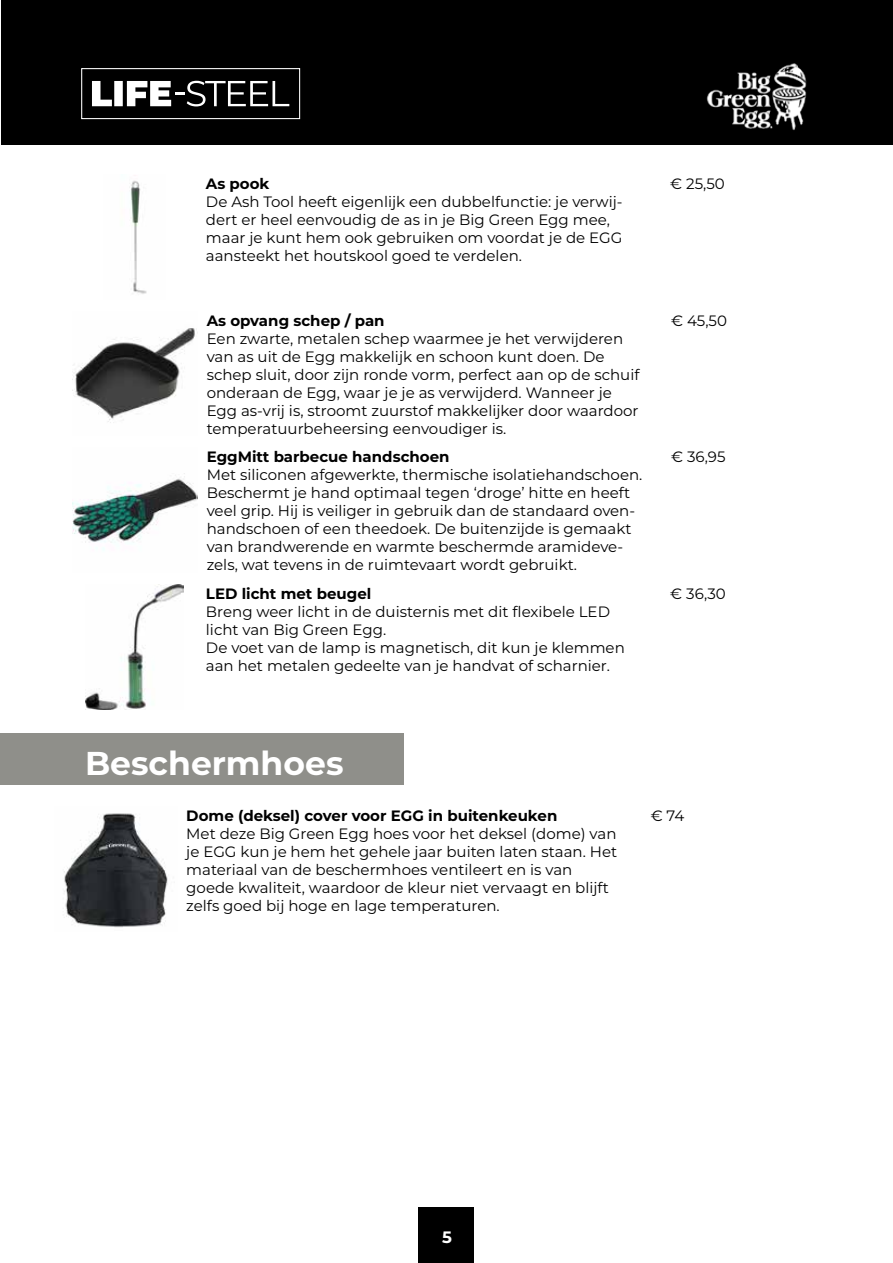
<style>
.page{position:relative;width:893px;height:1263px;background:#fff}
.page>*{position:absolute;margin:0;border:0;box-sizing:border-box;transform-origin:0 0}
.t1{font:700 33px "Montserrat";color:#fff}
.t2{font:700 16.5px "Montserrat";color:#fff}
.t3{font:15px/18px "Montserrat";color:#000}
.t4{font:700 15px "Montserrat";color:#000}
</style>
<div class="page">
<img style="left:131px;top:180px;width:16px;height:114px">
<div style="left:2px;top:0;width:891px;height:145px;background:#000"></div>
<img style="left:706px;top:63px;width:101px;height:67px">
<div style="left:81px;top:68px;width:219px;height:51px;border:1px solid #fff"></div>
<svg style="left:92px;top:81px;width:197px;height:25px"></svg>
<div style="left:0;top:733px;width:403px;height:52px;background:#8f8f8a"></div>
<img style="left:73px;top:328px;width:125px;height:95px">
<img style="left:64px;top:813px;width:104px;height:115px">
<img style="left:73px;top:473px;width:125px;height:77px">
<img style="left:86px;top:585px;width:97px;height:124px">
<div style="left:419px;top:1208px;width:55px;height:55px;background:#000"></div>
<p class="t4" style="left:206px;top:173px;width:65px">As pook</p>
<p class="t3" style="left:206px;top:192px;width:418px">De Ash Tool heeft eigenlijk een dubbelfunctie: je verwij&shy;dert er heel eenvoudig de as in je Big Green Egg mee, maar je kunt hem ook gebruiken om voordat je de EGG aansteekt het houtskool goed te verdelen.</p>
<p class="t4" style="left:207px;top:309px;width:179px">As opvang schep / pan</p>
<p class="t3" style="left:207px;top:329px;width:434px">Een zwarte, metalen schep waarmee je het verwijderen van as uit de Egg makkelijk en schoon kunt doen. De schep sluit, door zijn ronde vorm, perfect aan op de schuif onderaan de Egg, waar je je as verwijderd. Wanneer je Egg as-vrij is, stroomt zuurstof makkelijker door waardoor temperatuurbeheersing eenvoudiger is.</p>
<p class="t4" style="left:207px;top:446px;width:244px">EggMitt barbecue handschoen</p>
<p class="t3" style="left:207px;top:466px;width:437px">Met siliconen afgewerkte, thermische isolatiehandschoen.<br>Beschermt je hand optimaal tegen ‘droge’ hitte en heeft veel grip. Hij is veiliger in gebruik dan de standaard oven&shy;handschoen of een theedoek. De buitenzijde is gemaakt van brandwerende en warmte beschermde aramideve&shy;zels, wat tevens in de ruimtevaart wordt gebruikt.</p>
<p class="t4" style="left:206px;top:583px;width:167px">LED licht met beugel</p>
<p class="t3" style="left:206px;top:602px;width:420px">Breng weer licht in de duisternis met dit flexibele LED licht van Big Green Egg.<br>De voet van de lamp is magnetisch, dit kun je klemmen aan het metalen gedeelte van je handvat of scharnier.</p>
<p class="t3" style="left:670px;top:174px;width:56px">€ 25,50</p>
<p class="t3" style="left:671px;top:311px;width:57px">€ 45,50</p>
<p class="t3" style="left:671px;top:448px;width:56px">€ 36,95</p>
<p class="t3" style="left:670px;top:584px;width:57px">€ 36,30</p>
<h1 class="t1" style="left:85px;top:740px;width:260px">Beschermhoes</h1>
<p class="t4" style="left:186px;top:805px;width:373px">Dome (deksel) cover voor EGG in buitenkeuken</p>
<p class="t3" style="left:186px;top:824px;width:432px">Met deze Big Green Egg hoes voor het deksel (dome) van je EGG kun je hem het gehele jaar buiten laten staan. Het materiaal van de beschermhoes ventileert en is van goede kwaliteit, waardoor de kleur niet vervaagt en blijft zelfs goed bij hoge en lage temperaturen.</p>
<p class="t3" style="left:651px;top:806px;width:35px">€ 74</p>
<p class="t2" style="left:442px;top:1225px;width:11px">5</p>
</div>
